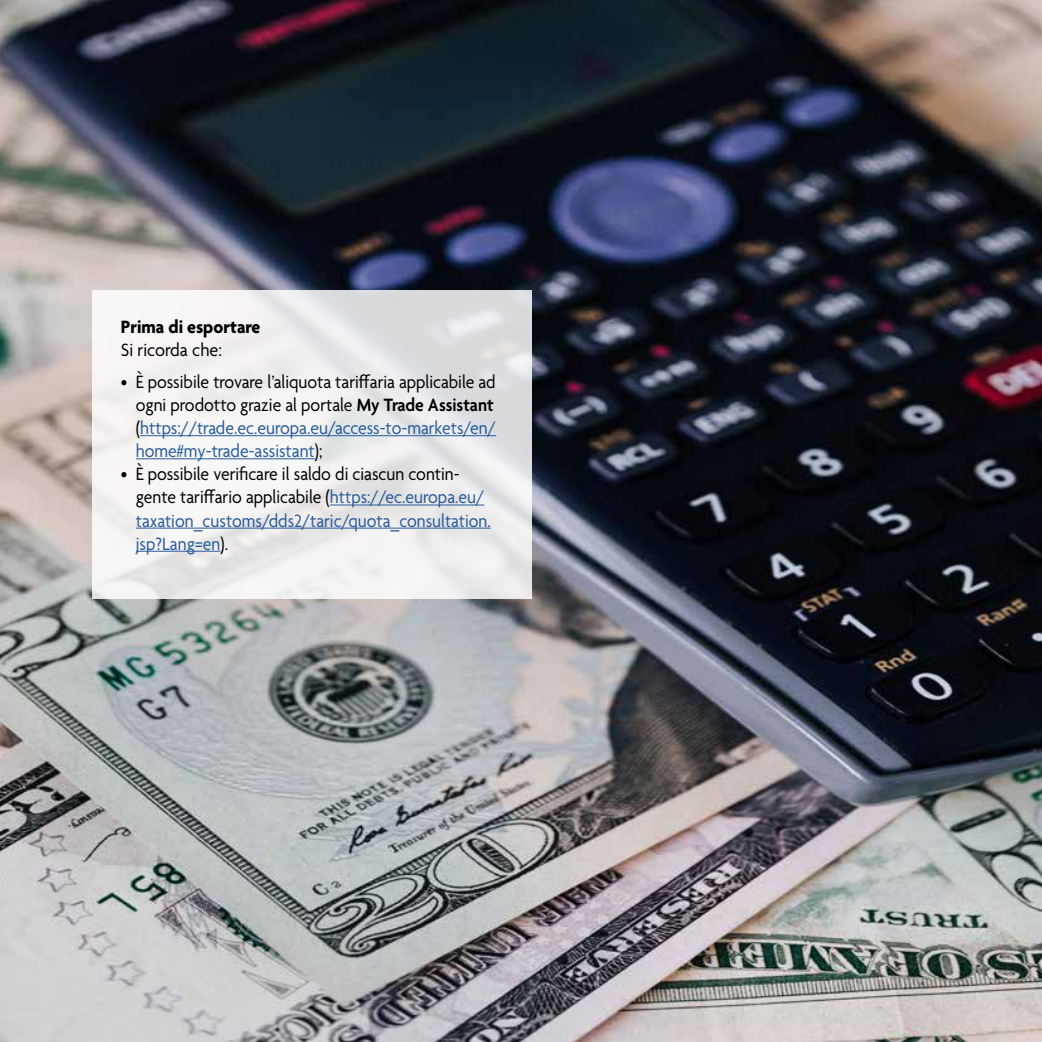
<style>
.page{position:relative;width:1042px;height:1042px;background:#fff}
.page>*{position:absolute;margin:0;border:0;box-sizing:border-box;transform-origin:0 0}
.t1{font:19.25px/23.1px "Agenda";color:#000;scale:.92 1}
.t2{font:19.25px/23.1px "Agenda";color:#275b9b;scale:.92 1}
.t3{font:700 19.25px "Agenda";color:#000;scale:.94 1}
.t4{font:19.25px "Agenda";color:#000;scale:.94 1}
.s1{font-weight:600}
.s2{color:#275b9b}
.s3{color:#000}
</style>
<div class="page">
<img style="left:0;top:0;width:1042px;height:1042px">
<svg style="left:92px;top:290px;width:439px;height:309px;fill:#f0efef"></svg>
<hr style="left:140px;top:435px;width:356px;height:1px;background:#275b9b">
<hr style="left:136px;top:458px;width:179px;height:1px;background:#275b9b">
<hr style="left:330px;top:505px;width:154px;height:1px;background:#275b9b">
<hr style="left:136px;top:528px;width:355px;height:1px;background:#275b9b">
<hr style="left:136px;top:551px;width:84px;height:1px;background:#275b9b">
<p class="t3" style="left:121px;top:315px;width:150px">Prima di esportare</p>
<p class="t4" style="left:121px;top:338px;width:109px">Si ricorda che:</p>
<p class="t1" style="left:136px;top:370px;width:393px;text-indent:-15px">• È possibile trovare l’aliquota tariffaria applicabile ad ogni prodotto grazie al portale <span class="s1">My Trade Assistant </span>(<span class="s2">https://trade.ec.europa.eu/access-to-markets/en/ home#my-trade-assistant</span>);</p>
<p class="t2" style="left:136px;top:462px;width:387px;text-indent:-15px"><span class="s3">• È possibile verificare il saldo di ciascun contin&shy;gente tariffario applicabile (</span>https://ec.europa.eu/ taxation_customs/dds2/taric/quota_consultation. jsp?Lang=en<span class="s3">).</span></p>
</div>
